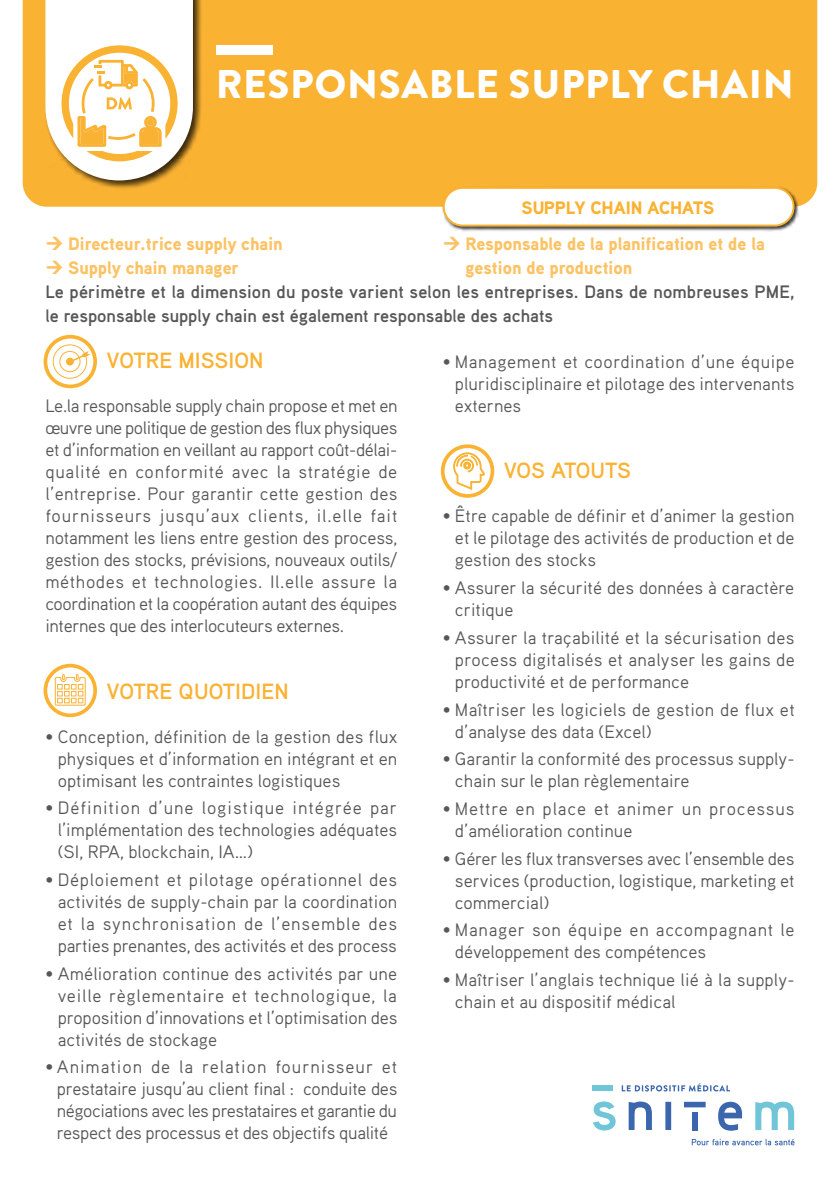
<style>
.page{position:relative;width:840px;height:1191px;background:#fff}
.page>*{position:absolute;margin:0;border:0;box-sizing:border-box;transform-origin:0 0}
.t1{font:900 40px "Brandon Grotesque";letter-spacing:.02em;color:#fff}
.t2{font:700 22px "Aaux Pro";color:#fab233}
.t3{font:700 22px "Aaux Pro";letter-spacing:-.02em;color:#fab233}
.t4{font:18px/22px "Aaux Pro";color:#575756;text-align:justify}
.t5{font:700 18px/24px "Aaux Pro";letter-spacing:.01em;color:#575756}
.t6{font:900 18px/24px "Aaux Pro";color:#fcc263}
.t7{font:18px/22px "Aaux Pro";letter-spacing:.02em;color:#575756}
.t8{font:18px/22px "Aaux Pro";letter-spacing:.035em;color:#575756}
.t9{font:900 18px "Aaux Pro";color:#fab233}
</style>
<div class="page">
<div style="left:23px;top:0;width:793px;height:207px;background:#fab233"></div>
<div style="left:44px;top:0;width:158px;height:189px;background:#000;opacity:.75"></div>
<div style="left:592px;top:1085px;width:20px;height:5px;background:#70c5d8"></div>
<svg style="left:628px;top:1101px;width:113px;height:29px"></svg>
<svg style="left:621px;top:1083px;width:108px;height:8px"></svg>
<svg style="left:593px;top:1101px;width:22px;height:29px"></svg>
<svg style="left:755px;top:1101px;width:38px;height:29px"></svg>
<div style="left:691px;top:1112px;width:6px;height:18px;background:#3b66ae"></div>
<svg style="left:691px;top:1138px;width:103px;height:7px"></svg>
<div style="left:442px;top:186px;width:356px;height:45px;background:#000;opacity:.75"></div>
<div style="left:443px;top:188px;width:350px;height:37px;background:#fff;border-radius:19px"></div>
<div style="left:442px;top:187px;width:352px;height:39px;border:2px solid #fab233;border-radius:19px"></div>
<svg style="left:45px;top:0;width:148px;height:180px"></svg>
<div style="left:215px;top:45px;width:57px;height:10px;background:#fff"></div>
<div style="left:44px;top:335px;width:53px;height:53px;border:4px solid #fab233;border-radius:50%"></div>
<div style="left:53px;top:344px;width:34px;height:35px;border:1px solid #fab233;border-radius:50%"></div>
<div style="left:59px;top:351px;width:21px;height:21px;border:1px solid #fab233;border-radius:50%"></div>
<div style="left:66px;top:358px;width:8px;height:7px;background:#fab233;border-radius:50%"></div>
<svg style="left:71px;top:351px;width:19px;height:11px"></svg>
<div style="left:44px;top:664px;width:53px;height:53px;border:4px solid #fab233;border-radius:50%"></div>
<svg style="left:54px;top:674px;width:32px;height:32px"></svg>
<div style="left:440px;top:444px;width:54px;height:54px;border:4px solid #fab233;border-radius:50%"></div>
<svg style="left:452px;top:452px;width:33px;height:38px"></svg>
<h1 class="t1" style="left:215px;top:61px;width:579px">RESPONSABLE SUPPLY CHAIN</h1>
<p class="t9" style="left:521px;top:197px;width:194px">SUPPLY CHAIN ACHATS</p>
<p class="t6" style="left:68px;top:232px;width:216px">Directeur.trice supply chain<br>Supply chain manager</p>
<p class="t6" style="left:465px;top:232px;width:301px">Responsable de la planification et de la gestion de production</p>
<p class="t5" style="left:45px;top:281px;width:750px">Le périmètre et la dimension du poste varient selon les entreprises. Dans de nombreuses PME, le responsable supply chain est également responsable des achats</p>
<p class="t2" style="left:106px;top:351px;width:158px">VOTRE MISSION</p>
<p class="t4" style="left:45px;top:395px;width:353px">Le.la responsable supply chain propose et met en œuvre une politique de gestion des flux physiques et d’information en veillant au rapport coût-délai&shy;qualité en conformité avec la stratégie de l’entreprise. Pour garantir cette gestion des fournisseurs jusqu’aux clients, il.elle fait notamment les liens entre gestion des process, gestion des stocks, prévisions, nouveaux outils/ méthodes et technologies. Il.elle assure la coordination et la coopération autant des équipes internes que des interlocuteurs externes.</p>
<p class="t4" style="left:454px;top:351px;width:341px;text-indent:-12px">• Management et coordination d’une équipe pluridisciplinaire et pilotage des intervenants externes</p>
<p class="t3" style="left:503px;top:461px;width:129px">VOS ATOUTS</p>
<p class="t4" style="left:454px;top:505px;width:341px;text-indent:-12px">• Être capable de définir et d’animer la gestion et le pilotage des activités de production et de gestion des stocks</p>
<p class="t4" style="left:454px;top:577px;width:340px;text-indent:-12px">• Assurer la sécurité des données à caractère critique</p>
<p class="t4" style="left:454px;top:626px;width:341px;text-indent:-12px">• Assurer la traçabilité et la sécurisation des process digitalisés et analyser les gains de productivité et de performance</p>
<p class="t7" style="left:454px;top:698px;width:341px;text-indent:-12px">• Maîtriser les logiciels de gestion de flux et d’analyse des data (Excel)</p>
<p class="t4" style="left:454px;top:748px;width:341px;text-indent:-12px">• Garantir la conformité des processus supply&shy;chain sur le plan règlementaire</p>
<p class="t8" style="left:454px;top:797px;width:341px;text-indent:-12px">• Mettre en place et animer un processus d’amélioration continue</p>
<p class="t4" style="left:454px;top:847px;width:341px;text-indent:-12px">• Gérer les flux transverses avec l’ensemble des services (production, logistique, marketing et commercial)</p>
<p class="t4" style="left:454px;top:919px;width:341px;text-indent:-12px">• Manager son équipe en accompagnant le développement des compétences</p>
<p class="t4" style="left:454px;top:968px;width:341px;text-indent:-12px">• Maîtriser l’anglais technique lié à la supply&shy;chain et au dispositif médical</p>
<p class="t2" style="left:106px;top:681px;width:184px">VOTRE QUOTIDIEN</p>
<p class="t4" style="left:58px;top:725px;width:341px;text-indent:-12px">• Conception, définition de la gestion des flux physiques et d’information en intégrant et en optimisant les contraintes logistiques</p>
<p class="t4" style="left:58px;top:797px;width:341px;text-indent:-12px">• Définition d’une logistique intégrée par l’implémentation des technologies adéquates (SI, RPA, blockchain, IA…)</p>
<p class="t4" style="left:58px;top:868px;width:341px;text-indent:-12px">• Déploiement et pilotage opérationnel des activités de supply-chain par la coordination et la synchronisation de l’ensemble des parties prenantes, des activités et des process</p>
<p class="t4" style="left:58px;top:962px;width:341px;text-indent:-12px">• Amélioration continue des activités par une veille règlementaire et technologique, la proposition d’innovations et l’optimisation des activités de stockage</p>
<p class="t4" style="left:57px;top:1056px;width:342px;text-indent:-12px">• Animation de la relation fournisseur et prestataire jusqu’au client final : conduite des négociations avec les prestataires et garantie du respect des processus et des objectifs qualité</p>
</div>
